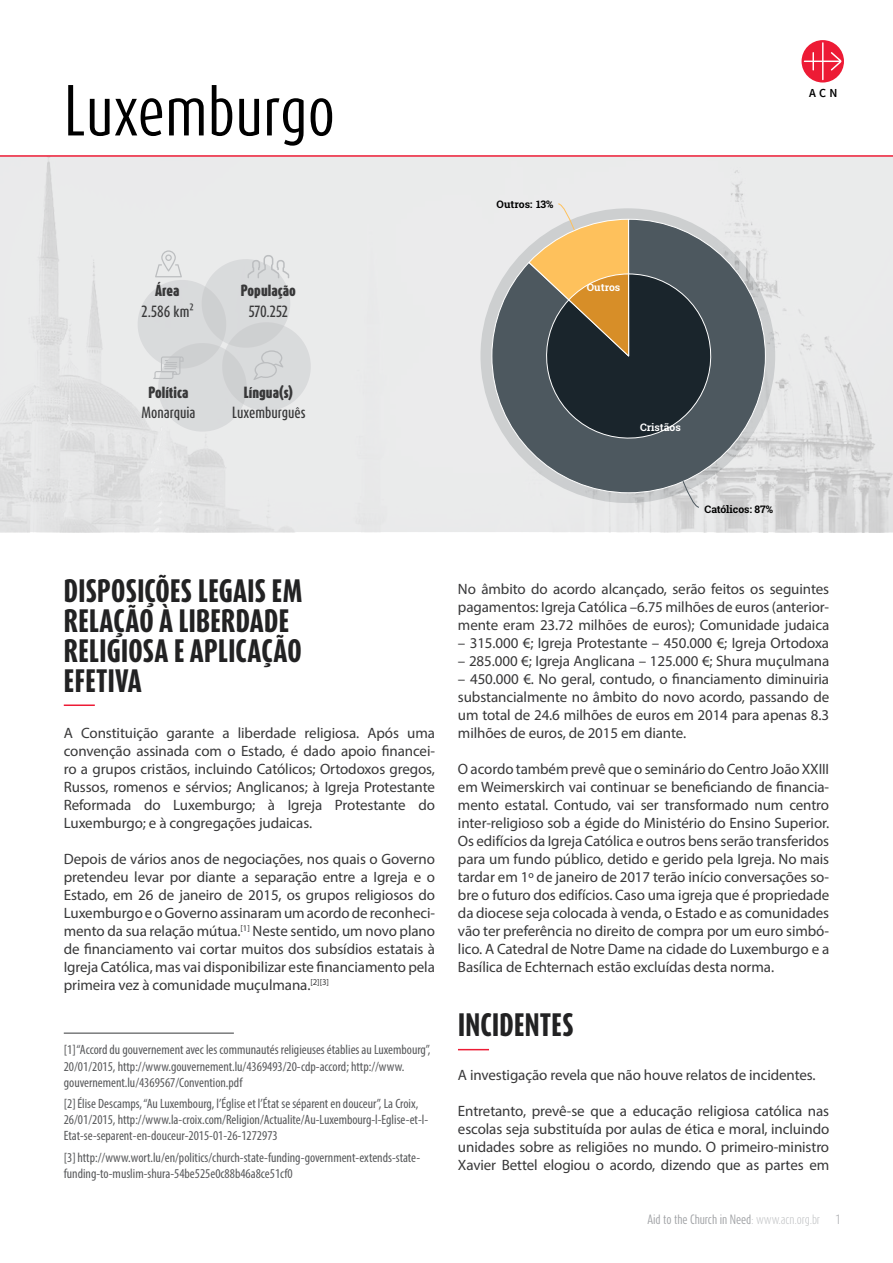
<style>
.page{position:relative;width:893px;height:1263px;background:#fff}
.page>*{position:absolute;margin:0;border:0;box-sizing:border-box;transform-origin:0 0}
.t1{font:60px "Dax Compact OT";color:#000}
.t2{font:800 27px/30px "Dax Compact OT";letter-spacing:.01em;color:#222223}
.t3{font:15px/18px "Myriad Pro";letter-spacing:-.005em;color:#383839;text-align:justify}
.t4{font:condensed 13.5px/16.2px "Myriad Pro";color:#58595b}
.t5{font:500 13.5px "Dax Compact OT";color:#383839}
.t6{font:900 13.5px "Dax Compact OT";letter-spacing:.005em;color:#383839}
.t7{font:600 12.3px "Source Sans Pro";color:#000}
.t8{font:11.25px "Dax Compact OT";letter-spacing:-.01em;color:#9fa1a4}
.t9{font:300 11.25px "Dax Compact OT";color:#9fa1a4}
.t10{font:700 10.5px "Roboto Slab";color:#000}
.t11{font:700 10.5px "Roboto Slab";color:#fff}
.s1{font-weight:300;color:#bcbec0}
</style>
<div class="page">
<img style="left:0;top:157px;width:893px;height:375px">
<hr style="left:0;top:155px;width:893px;height:2px;background:#ed1b35">
<svg style="left:132px;top:250px;width:184px;height:187px;background:#dddfdf"></svg>
<svg style="left:801px;top:40px;width:43px;height:43px"></svg>
<svg style="left:804px;top:42px;width:37px;height:38px"></svg>
<svg style="left:491px;top:218px;width:275px;height:276px;background:#9da2a6"></svg>
<svg style="left:682px;top:480px;width:18px;height:28px"></svg>
<svg style="left:523px;top:203px;width:211px;height:259px;background:#68675e"></svg>
<hr style="left:64px;top:704px;width:31px;height:2px;background:#ed1b35">
<hr style="left:64px;top:1032px;width:170px;height:2px;background:#58595b">
<hr style="left:458px;top:1049px;width:31px;height:1px;background:#ed1b35">
<h1 class="t1" style="left:64px;top:71px;width:273px">Luxemburgo</h1>
<p class="t10" style="left:497px;top:197px;width:58px">Outros: 13%</p>
<p class="t7" style="left:809px;top:85px;width:30px">ACN</p>
<p class="t6" style="left:155px;top:281px;width:26px">Área</p>
<p class="t5" style="left:141px;top:302px;width:54px">2.586 km²</p>
<p class="t6" style="left:241px;top:281px;width:57px">População</p>
<p class="t5" style="left:249px;top:302px;width:41px">570.252</p>
<p class="t6" style="left:148px;top:383px;width:41px">Política</p>
<p class="t6" style="left:244px;top:383px;width:51px">Língua(s)</p>
<p class="t5" style="left:141px;top:403px;width:55px">Monarquia</p>
<p class="t5" style="left:232px;top:403px;width:75px">Luxemburguês</p>
<p class="t11" style="left:587px;top:280px;width:35px">Outros</p>
<p class="t11" style="left:640px;top:420px;width:42px">Cristãos</p>
<p class="t10" style="left:705px;top:502px;width:70px">Católicos: 87%</p>
<h2 class="t2" style="left:64px;top:575px;width:240px">DISPOSIÇÕES LEGAIS EM<br>RELAÇÃO À LIBERDADE<br>RELIGIOSA E APLICAÇÃO<br>EFETIVA</h2>
<p class="t3" style="left:64px;top:724px;width:373px">A Constituição garante a liberdade religiosa. Após uma convenção assinada com o Estado, é dado apoio financei&shy;ro a grupos cristãos, incluindo Católicos; Ortodoxos gregos, Russos, romenos e sérvios; Anglicanos; à Igreja Protestante Reformada do Luxemburgo; à Igreja Protestante do Luxemburgo; e à congregações judaicas.</p>
<p class="t3" style="left:64px;top:850px;width:373px">Depois de vários anos de negociações, nos quais o Governo pretendeu levar por diante a separação entre a Igreja e o Estado, em 26 de janeiro de 2015, os grupos religiosos do Luxemburgo e o Governo assinaram um acordo de reconheci&shy;mento da sua relação mútua.<sup>[1]</sup> Neste sentido, um novo plano de financiamento vai cortar muitos dos subsídios estatais à Igreja Católica, mas vai disponibilizar este financiamento pela primeira vez à comunidade muçulmana.<sup>[2][3]</sup></p>
<p class="t4" style="left:64px;top:1042px;width:368px">[1]“Accord du gouvernement avec les communautés religieuses établies au Luxembourg”,<br>20/01/2015, http://www.gouvernement.lu/4369493/20-cdp-accord; http://www. gouvernement.lu/4369567/Convention.pdf</p>
<p class="t4" style="left:64px;top:1095px;width:366px">[2]Élise Descamps, “Au Luxembourg, l’Église et l’État se séparent en douceur”, La Croix,<br>26/01/2015, http://www.la-croix.com/Religion/Actualite/Au-Luxembourg-l-Eglise-et-l-<br>Etat-se-separent-en-douceur-2015-01-26-1272973</p>
<p class="t4" style="left:64px;top:1149px;width:358px">[3] http://www.wort.lu/en/politics/church-state-funding-government-extends-state&shy;funding-to-muslim-shura-54be525e0c88b46a8ce51cf0</p>
<p class="t3" style="left:458px;top:580px;width:373px">No âmbito do acordo alcançado, serão feitos os seguintes pagamentos: Igreja Católica –6.75 milhões de euros (anterior&shy;mente eram 23.72 milhões de euros); Comunidade judaica</p>
<p class="t3" style="left:458px;top:634px;width:373px">– 315.000 €; Igreja Protestante – 450.000 €; Igreja Ortodoxa</p>
<p class="t3" style="left:458px;top:652px;width:373px">– 285.000 €; Igreja Anglicana – 125.000 €; Shura muçulmana</p>
<p class="t3" style="left:458px;top:670px;width:373px">– 450.000 €. No geral, contudo, o financiamento diminuiria substancialmente no âmbito do novo acordo, passando de um total de 24.6 milhões de euros em 2014 para apenas 8.3 milhões de euros, de 2015 em diante.</p>
<p class="t3" style="left:458px;top:760px;width:373px">O acordo também prevê que o seminário do Centro João XXIII em Weimerskirch vai continuar se beneficiando de financia&shy;mento estatal. Contudo, vai ser transformado num centro inter-religioso sob a égide do Ministério do Ensino Superior.<br>Os edifícios da Igreja Católica e outros bens serão transferidos para um fundo público, detido e gerido pela Igreja. No mais tardar em 1º de janeiro de 2017 terão início conversações so&shy;bre o futuro dos edifícios. Caso uma igreja que é propriedade da diocese seja colocada à venda, o Estado e as comunidades vão ter preferência no direito de compra por um euro simbó&shy;lico. A Catedral de Notre Dame na cidade do Luxemburgo e a Basílica de Echternach estão excluídas desta norma.</p>
<h2 class="t2" style="left:458px;top:1010px;width:117px">INCIDENTES</h2>
<p class="t3" style="left:458px;top:1066px;width:359px">A investigação revela que não houve relatos de incidentes.</p>
<p class="t3" style="left:458px;top:1102px;width:373px">Entretanto, prevê-se que a educação religiosa católica nas escolas seja substituída por aulas de ética e moral, incluindo unidades sobre as religiões no mundo. O primeiro-ministro Xavier Bettel elogiou o acordo, dizendo que as partes em</p>
<p class="t8" style="left:648px;top:1212px;width:174px">Aid to the Church in Need<span class="s1">: www.acn.org.br</span></p>
<p class="t9" style="left:836px;top:1212px;width:6px">1</p>
</div>
